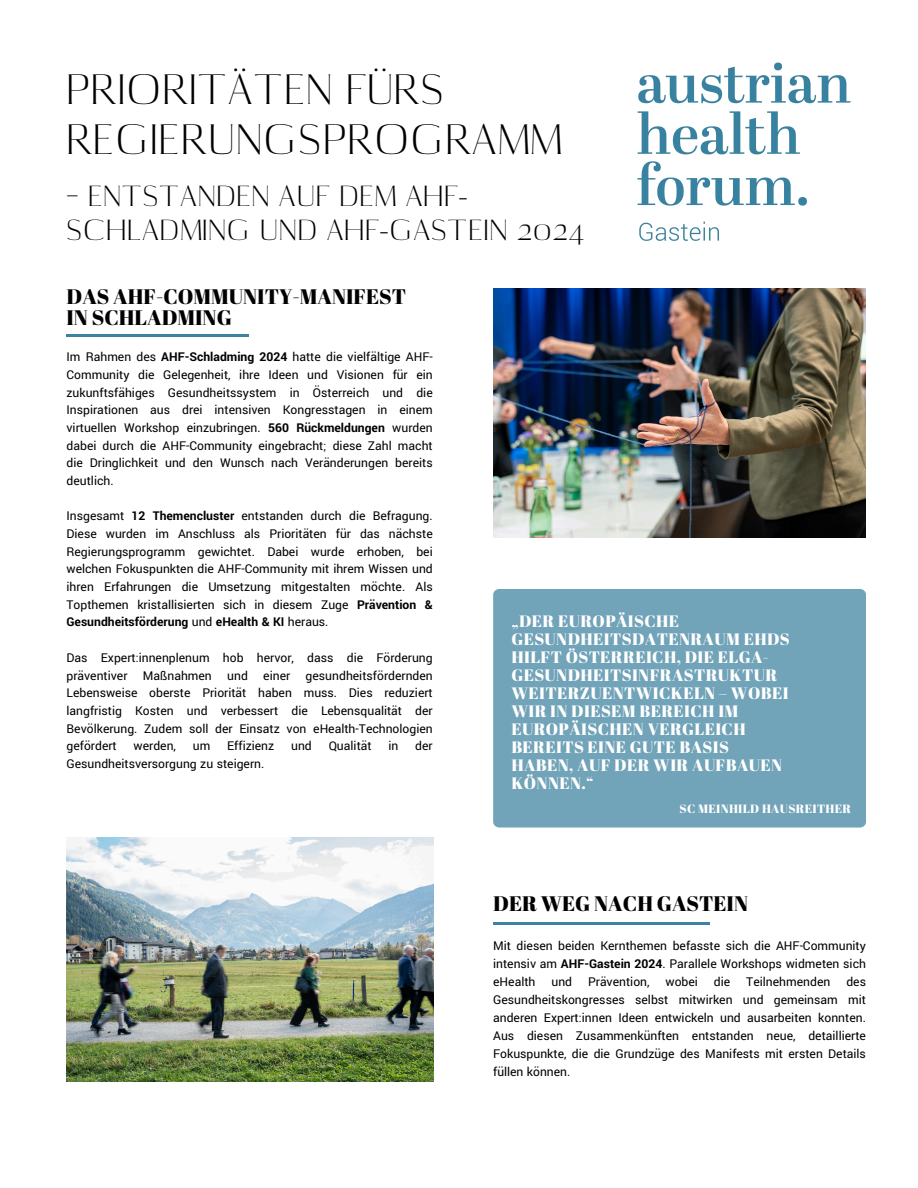
<style>
.page{position:relative;width:918px;height:1188px;background:#fff}
.page>*{position:absolute;margin:0;border:0;box-sizing:border-box;transform-origin:0 0}
.t1{font:300 45.9px/49.5px "Abril";letter-spacing:.04em;color:#000}
.t2{font:300 31.5px/33.8px "Abril";letter-spacing:.04em;color:#000}
.t3{font:21px/21.3px "Abril Fatface";color:#000}
.t4{font:16.5px/18px "Abril Fatface";letter-spacing:.025em;color:#fff}
.t5{font:13.5px/17.7px "Yantramanav";color:#000;text-align:justify}
.t6{font:12px "Abril Fatface";letter-spacing:.025em;color:#fff}
.s1{font-weight:700}
</style>
<div class="page">
<hr style="left:67px;top:335px;width:182px;height:1px;background:#3d82a0">
<hr style="left:493px;top:922px;width:216px;height:2px;background:#3d82a0">
<div style="left:493px;top:589px;width:373px;height:239px;background:#71a3b9;border-radius:6px"></div>
<img style="left:493px;top:289px;width:373px;height:248px">
<img style="left:67px;top:837px;width:366px;height:244px">
<img style="left:637px;top:62px;width:214px;height:179px">
<p class="t1" style="left:67px;top:65px;width:496px">PRIORITÄTEN FÜRS<br>REGIERUNGSPROGRAMM</p>
<p class="t2" style="left:67px;top:179px;width:519px">– ENTSTANDEN AUF DEM AHF-<br>SCHLADMING UND AHF-GASTEIN 2024</p>
<p class="t3" style="left:67px;top:285px;width:341px">DAS AHF-COMMUNITY-MANIFEST<br>IN SCHLADMING</p>
<h5 class="t5" style="left:67px;top:348px;width:368px">Im Rahmen des <span class="s1">AHF-Schladming 2024</span> hatte die vielfältige AHF-Community die Gelegenheit, ihre Ideen und Visionen für ein zukunftsfähiges Gesundheitssystem in Österreich und die Inspirationen aus drei intensiven Kongresstagen in einem virtuellen Workshop einzubringen. <span class="s1">560 Rückmeldungen</span> wurden dabei durch die AHF-Community eingebracht; diese Zahl macht die Dringlichkeit und den Wunsch nach Veränderungen bereits deutlich.</h5>
<h5 class="t5" style="left:67px;top:508px;width:368px">Insgesamt <span class="s1">12 Themencluster</span> entstanden durch die Befragung.<br>Diese wurden im Anschluss als Prioritäten für das nächste Regierungsprogramm gewichtet. Dabei wurde erhoben, bei welchen Fokuspunkten die AHF-Community mit ihrem Wissen und ihren Erfahrungen die Umsetzung mitgestalten möchte. Als Topthemen kristallisierten sich in diesem Zuge <span class="s1">Prävention &amp; Gesundheitsförderung</span> und <span class="s1">eHealth &amp; KI</span> heraus.</h5>
<h4 class="t5" style="left:67px;top:649px;width:368px">Das Expert:innenplenum hob hervor, dass die Förderung präventiver Maßnahmen und einer gesundheitsfördernden Lebensweise oberste Priorität haben muss. Dies reduziert langfristig Kosten und verbessert die Lebensqualität der Bevölkerung. Zudem soll der Einsatz von eHealth-Technologien gefördert werden, um Effizienz und Qualität in der Gesundheitsversorgung zu steigern.</h4>
<h5 class="t4" style="left:511px;top:612px;width:280px">„DER EUROPÄISCHE<br>GESUNDHEITSDATENRAUM EHDS<br>HILFT ÖSTERREICH, DIE ELGA-<br>GESUNDHEITSINFRASTRUKTUR<br>WEITERZUENTWICKELN – WOBEI<br>WIR IN DIESEM BEREICH IM<br>EUROPÄISCHEN VERGLEICH<br>BEREITS EINE GUTE BASIS<br>HABEN, AUF DER WIR AUFBAUEN<br>KÖNNEN.“</h5>
<p class="t6" style="left:680px;top:801px;width:173px">SC MEINHILD HAUSREITHER</p>
<p class="t3" style="left:493px;top:893px;width:256px">DER WEG NACH GASTEIN</p>
<h5 class="t5" style="left:493px;top:937px;width:374px">Mit diesen beiden Kernthemen befasste sich die AHF-Community intensiv am <span class="s1">AHF-Gastein 2024</span>. Parallele Workshops widmeten sich eHealth und Prävention, wobei die Teilnehmenden des Gesundheitskongresses selbst mitwirken und gemeinsam mit anderen Expert:innen Ideen entwickeln und ausarbeiten konnten.<br>Aus diesen Zusammenkünften entstanden neue, detaillierte Fokuspunkte, die die Grundzüge des Manifests mit ersten Details füllen können.</h5>
</div>
